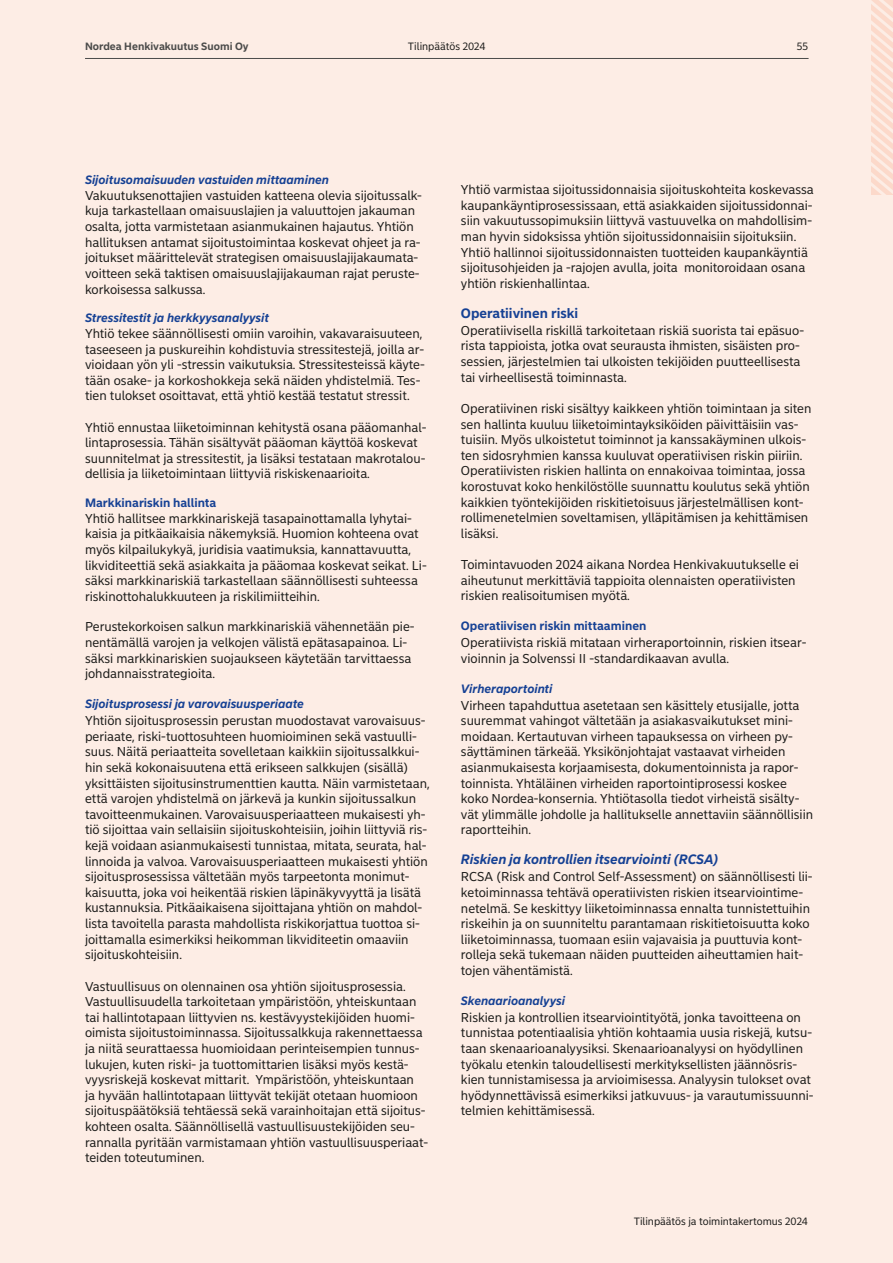
<style>
.page{position:relative;width:893px;height:1263px;background:#fdede5}
.page>*{position:absolute;margin:0;border:0;box-sizing:border-box;transform-origin:0 0}
.t1{font:italic 700 13.5px "Nordea Sans Small";color:#164194}
.t2{font:700 13.5px "Nordea Sans Small";color:#164194}
.t3{font:12.75px/15.6px "Nordea Sans Small";color:#1d1d1b}
.t4{font:italic 700 12px "Nordea Sans Small";color:#164194}
.t5{font:700 12px "Nordea Sans Small";color:#164194}
.t6{font:10.5px "Nordea Sans Small";color:#1d1d1b}
.t7{font:700 10.5px "Nordea Sans Small";color:#4b4b4a}
</style>
<div class="page">
<hr style="left:85px;top:58px;width:724px;height:1px;background:#4b4b4a">
<svg style="left:872px;top:0;width:21px;height:194px"></svg>
<p class="t7" style="left:85px;top:40px;width:165px">Nordea Henkivakuutus Suomi Oy</p>
<p class="t6" style="left:408px;top:40px;width:79px">Tilinpäätös 2024</p>
<p class="t6" style="left:797px;top:40px;width:13px">55</p>
<p class="t4" style="left:85px;top:173px;width:245px">Sijoitusomaisuuden vastuiden mittaaminen</p>
<p class="t3" style="left:85px;top:188px;width:338px">Vakuutuksenottajien vastuiden katteena olevia sijoitussalk&shy;kuja tarkastellaan omaisuuslajien ja valuuttojen jakauman osalta, jotta varmistetaan asianmukainen hajautus. Yhtiön hallituksen antamat sijoitustoimintaa koskevat ohjeet ja ra&shy;joitukset määrittelevät strategisen omaisuuslajijakaumata&shy;voitteen sekä taktisen omaisuuslajijakauman rajat peruste&shy;korkoisessa salkussa.</p>
<p class="t4" style="left:85px;top:311px;width:185px">Stressitestit ja herkkyysanalyysit</p>
<p class="t3" style="left:85px;top:326px;width:341px">Yhtiö tekee säännöllisesti omiin varoihin, vakavaraisuuteen, taseeseen ja puskureihin kohdistuvia stressitestejä, joilla ar&shy;vioidaan yön yli -stressin vaikutuksia. Stressitesteissä käyte&shy;tään osake- ja korkoshokkeja sekä näiden yhdistelmiä. Tes&shy;tien tulokset osoittavat, että yhtiö kestää testatut stressit.</p>
<p class="t3" style="left:85px;top:419px;width:343px">Yhtiö ennustaa liiketoiminnan kehitystä osana pääomanhal&shy;lintaprosessia. Tähän sisältyvät pääoman käyttöä koskevat suunnitelmat ja stressitestit, ja lisäksi testataan makrotalou&shy;dellisia ja liiketoimintaan liittyviä riskiskenaarioita.</p>
<p class="t5" style="left:85px;top:496px;width:133px">Markkinariskin hallinta</p>
<p class="t3" style="left:85px;top:511px;width:343px">Yhtiö hallitsee markkinariskejä tasapainottamalla lyhytai&shy;kaisia ja pitkäaikaisia näkemyksiä. Huomion kohteena ovat myös kilpailukykyä, juridisia vaatimuksia, kannattavuutta, likviditeettiä sekä asiakkaita ja pääomaa koskevat seikat. Li&shy;säksi markkinariskiä tarkastellaan säännöllisesti suhteessa riskinottohalukkuuteen ja riskilimiitteihin.</p>
<p class="t3" style="left:85px;top:619px;width:331px">Perustekorkoisen salkun markkinariskiä vähennetään pie&shy;nentämällä varojen ja velkojen välistä epätasapainoa. Li&shy;säksi markkinariskien suojaukseen käytetään tarvittaessa johdannaisstrategioita.</p>
<p class="t4" style="left:85px;top:697px;width:220px">Sijoitusprosessi ja varovaisuusperiaate</p>
<p class="t3" style="left:85px;top:713px;width:346px">Yhtiön sijoitusprosessin perustan muodostavat varovaisuus&shy;periaate, riski-tuottosuhteen huomioiminen sekä vastuulli&shy;suus. Näitä periaatteita sovelletaan kaikkiin sijoitussalkkui&shy;hin sekä kokonaisuutena että erikseen salkkujen (sisällä) yksittäisten sijoitusinstrumenttien kautta. Näin varmistetaan, että varojen yhdistelmä on järkevä ja kunkin sijoitussalkun tavoitteenmukainen. Varovaisuusperiaatteen mukaisesti yh&shy;tiö sijoittaa vain sellaisiin sijoituskohteisiin, joihin liittyviä ris&shy;kejä voidaan asianmukaisesti tunnistaa, mitata, seurata, hal&shy;linnoida ja valvoa. Varovaisuusperiaatteen mukaisesti yhtiön sijoitusprosessissa vältetään myös tarpeetonta monimut&shy;kaisuutta, joka voi heikentää riskien läpinäkyvyyttä ja lisätä kustannuksia. Pitkäaikaisena sijoittajana yhtiön on mahdol&shy;lista tavoitella parasta mahdollista riskikorjattua tuottoa si&shy;joittamalla esimerkiksi heikomman likviditeetin omaaviin sijoituskohteisiin.</p>
<p class="t3" style="left:85px;top:978px;width:345px">Vastuullisuus on olennainen osa yhtiön sijoitusprosessia.<br>Vastuullisuudella tarkoitetaan ympäristöön, yhteiskuntaan tai hallintotapaan liittyvien ns. kestävyystekijöiden huomi&shy;oimista sijoitustoiminnassa. Sijoitussalkkuja rakennettaessa ja niitä seurattaessa huomioidaan perinteisempien tunnus&shy;lukujen, kuten riski- ja tuottomittarien lisäksi myös kestä&shy;vyysriskejä koskevat mittarit. Ympäristöön, yhteiskuntaan<br>ja hyvään hallintotapaan liittyvät tekijät otetaan huomioon sijoituspäätöksiä tehtäessä sekä varainhoitajan että sijoitus&shy;kohteen osalta. Säännöllisellä vastuullisuustekijöiden seu&shy;rannalla pyritään varmistamaan yhtiön vastuullisuusperiaat&shy;teiden toteutuminen.</p>
<p class="t3" style="left:461px;top:182px;width:354px">Yhtiö varmistaa sijoitussidonnaisia sijoituskohteita koskevassa kaupankäyntiprosessissaan, että asiakkaiden sijoitussidonnai&shy;siin vakuutussopimuksiin liittyvä vastuuvelka on mahdollisim&shy;man hyvin sidoksissa yhtiön sijoitussidonnaisiin sijoituksiin.<br>Yhtiö hallinnoi sijoitussidonnaisten tuotteiden kaupankäyntiä sijoitusohjeiden ja -rajojen avulla, joita monitoroidaan osana yhtiön riskienhallintaa.</p>
<p class="t2" style="left:461px;top:305px;width:119px">Operatiivinen riski</p>
<p class="t3" style="left:461px;top:323px;width:345px">Operatiivisella riskillä tarkoitetaan riskiä suorista tai epäsuo&shy;rista tappioista, jotka ovat seurausta ihmisten, sisäisten pro&shy;sessien, järjestelmien tai ulkoisten tekijöiden puutteellisesta tai virheellisestä toiminnasta.</p>
<p class="t3" style="left:461px;top:401px;width:352px">Operatiivinen riski sisältyy kaikkeen yhtiön toimintaan ja siten sen hallinta kuuluu liiketoimintayksiköiden päivittäisiin vas&shy;tuisiin. Myös ulkoistetut toiminnot ja kanssakäyminen ulkois&shy;ten sidosryhmien kanssa kuuluvat operatiivisen riskin piiriin.<br>Operatiivisten riskien hallinta on ennakoivaa toimintaa, jossa korostuvat koko henkilöstölle suunnattu koulutus sekä yhtiön kaikkien työntekijöiden riskitietoisuus järjestelmällisen kont&shy;rollimenetelmien soveltamisen, ylläpitämisen ja kehittämisen lisäksi.</p>
<p class="t3" style="left:461px;top:557px;width:339px">Toimintavuoden 2024 aikana Nordea Henkivakuutukselle ei aiheutunut merkittäviä tappioita olennaisten operatiivisten riskien realisoitumisen myötä.</p>
<p class="t5" style="left:461px;top:619px;width:187px">Operatiivisen riskin mittaaminen</p>
<p class="t3" style="left:461px;top:635px;width:347px">Operatiivista riskiä mitataan virheraportoinnin, riskien itsear&shy;vioinnin ja Solvenssi II -standardikaavan avulla.</p>
<p class="t4" style="left:461px;top:681px;width:93px">Virheraportointi</p>
<p class="t3" style="left:461px;top:697px;width:354px">Virheen tapahduttua asetetaan sen käsittely etusijalle, jotta suuremmat vahingot vältetään ja asiakasvaikutukset mini&shy;moidaan. Kertautuvan virheen tapauksessa on virheen py&shy;säyttäminen tärkeää. Yksikönjohtajat vastaavat virheiden asianmukaisesta korjaamisesta, dokumentoinnista ja rapor&shy;toinnista. Yhtäläinen virheiden raportointiprosessi koskee koko Nordea-konsernia. Yhtiötasolla tiedot virheistä sisälty&shy;vät ylimmälle johdolle ja hallitukselle annettaviin säännöllisiin raportteihin.</p>
<p class="t1" style="left:461px;top:851px;width:259px">Riskien ja kontrollien itsearviointi (RCSA)</p>
<p class="t3" style="left:461px;top:869px;width:353px">RCSA (Risk and Control Self-Assessment) on säännöllisesti lii&shy;ketoiminnassa tehtävä operatiivisten riskien itsearviointime&shy;netelmä. Se keskittyy liiketoiminnassa ennalta tunnistettuihin riskeihin ja on suunniteltu parantamaan riskitietoisuutta koko liiketoiminnassa, tuomaan esiin vajavaisia ja puuttuvia kont&shy;rolleja sekä tukemaan näiden puutteiden aiheuttamien hait&shy;tojen vähentämistä.</p>
<p class="t4" style="left:461px;top:993px;width:106px">Skenaarioanalyysi</p>
<p class="t3" style="left:461px;top:1010px;width:354px">Riskien ja kontrollien itsearviointityötä, jonka tavoitteena on tunnistaa potentiaalisia yhtiön kohtaamia uusia riskejä, kutsu&shy;taan skenaarioanalyysiksi. Skenaarioanalyysi on hyödyllinen työkalu etenkin taloudellisesti merkityksellisten jäännösris&shy;kien tunnistamisessa ja arvioimisessa. Analyysin tulokset ovat hyödynnettävissä esimerkiksi jatkuvuus- ja varautumissuunni&shy;telmien kehittämisessä.</p>
<p class="t6" style="left:634px;top:1215px;width:176px">Tilinpäätös ja toimintakertomus 2024</p>
</div>
